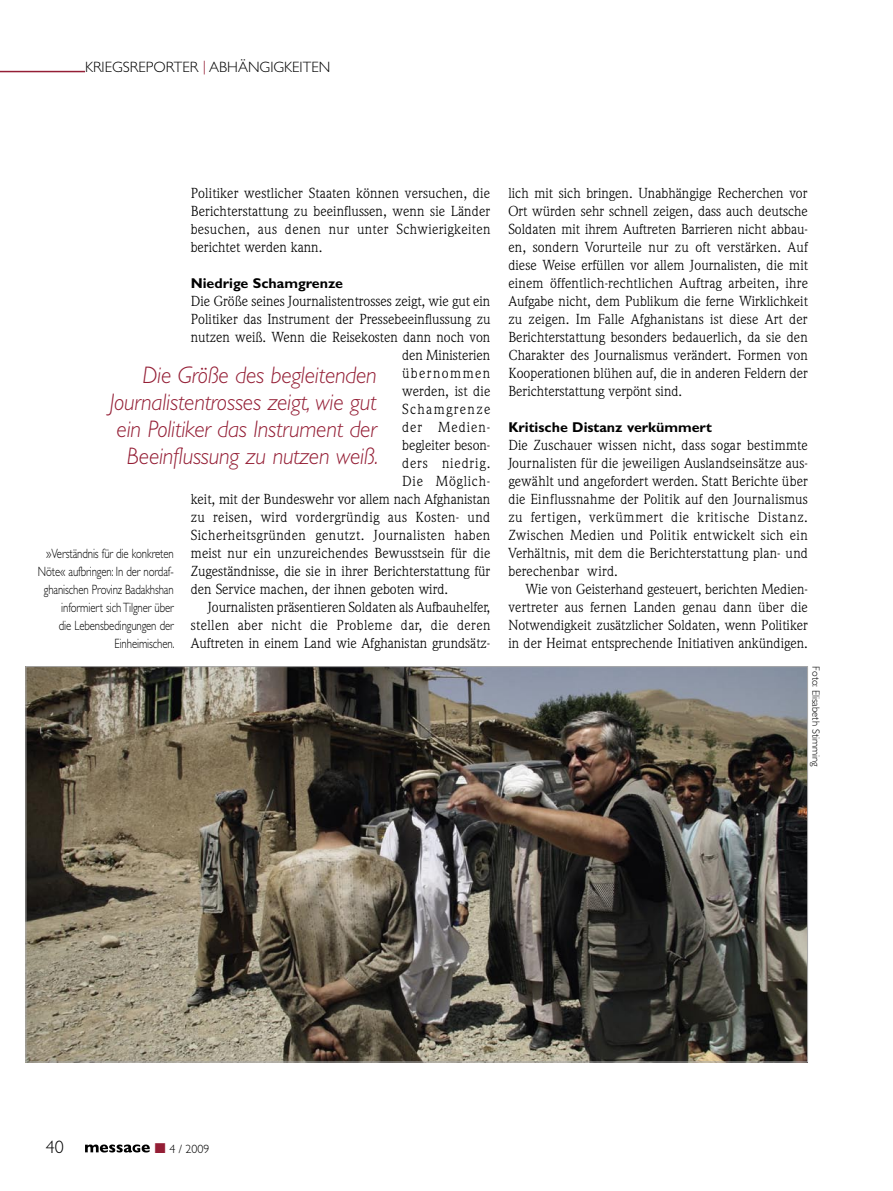
<style>
.page{position:relative;width:893px;height:1191px;background:#fff}
.page>*{position:absolute;margin:0;border:0;box-sizing:border-box;transform-origin:0 0}
.Bonbon_links{font:italic 300 24px/27px "Gill Sans";letter-spacing:-.01em;color:#941e35;text-align:right;scale:.96 1}
.t1{font:300 18px "Gill Sans";color:#000}
.t2{font:300 15px "Gill Sans";color:#000}
._1_Lauftext{font:14.25px/18px "Weidemann";color:#000;text-align:justify}
._1_Lauftext_nach_Überschrift{font:14.25px/18px "Weidemann";letter-spacing:.005em;color:#000;text-align:justify}
._1_Lauftext-Überschrift{font:700 14.25px "Gill Sans";color:#000}
._1_Lauftext_nach_Überschrift-2{font:14.25px "Weidemann";letter-spacing:.03em;color:#000}
._1_Lauftext_nach_Überschrift-3{font:14.25px "Weidemann";letter-spacing:.025em;color:#000}
._1_Lauftext_nach_Überschrift-4{font:14.25px "Weidemann";letter-spacing:.06em;color:#000}
._1_Lauftext_nach_Überschrift-5{font:14.25px "Weidemann";letter-spacing:.095em;color:#000}
._1_Lauftext_nach_Überschrift-6{font:14.25px "Weidemann";letter-spacing:.05em;color:#000}
._1_Lauftext_nach_Überschrift-7{font:14.25px "Weidemann";letter-spacing:.1em;color:#000}
._1_Lauftext_nach_Überschrift-8{font:14.25px "Weidemann";letter-spacing:.07em;color:#000}
.Bildunterschrift_links{font:300 13.5px/18px "Gill Sans";letter-spacing:-.01em;color:#000;text-align:right;scale:.8 1}
.t3{font:300 12px "Gill Sans";color:#000}
.Fotorechte{font:300 10.5px "Gill Sans";color:#000}
.s1{color:#941e35}
</style>
<div class="page">
<hr style="left:0;top:71px;width:85px;height:1px;background:#941e35">
<svg style="left:85px;top:1144px;width:65px;height:8px"></svg>
<img style="left:28px;top:668px;width:778px;height:392px">
<p class="t2" style="left:85px;top:59px;width:247px">KRIEGSREPORTER <span class="s1">|</span> ABHÄNGIGKEITEN</p>
<p class="_1_Lauftext" style="left:191px;top:184px;width:301px">Politiker westlicher Staaten können versuchen, die Berichterstattung zu beeinflussen, wenn sie Länder besuchen, aus denen nur unter Schwierigkeiten berichtet werden kann.</p>
<p class="_1_Lauftext-Überschrift" style="left:191px;top:275px;width:154px">Niedrige Schamgrenze</p>
<p class="_1_Lauftext_nach_Überschrift" style="left:191px;top:292px;width:301px">Die Größe seines Journalistentrosses zeigt, wie gut ein</p>
<p class="_1_Lauftext_nach_Überschrift" style="left:191px;top:310px;width:301px">Politiker das Instrument der Pressebeeinflussung zu</p>
<p class="_1_Lauftext_nach_Überschrift" style="left:191px;top:328px;width:301px">nutzen weiß. Wenn die Reisekosten dann noch von</p>
<p class="_1_Lauftext_nach_Überschrift" style="left:402px;top:346px;width:90px">den Ministerien</p>
<p class="_1_Lauftext_nach_Überschrift-7" style="left:402px;top:365px;width:90px">übernommen</p>
<p class="_1_Lauftext_nach_Überschrift" style="left:402px;top:382px;width:90px">werden, ist die</p>
<p class="_1_Lauftext_nach_Überschrift-5" style="left:402px;top:401px;width:90px">Schamgrenze</p>
<p class="_1_Lauftext_nach_Überschrift-8" style="left:402px;top:419px;width:90px">der Medien-</p>
<p class="_1_Lauftext_nach_Überschrift" style="left:402px;top:436px;width:90px">begleiter beson-</p>
<p class="_1_Lauftext_nach_Überschrift-4" style="left:402px;top:455px;width:90px">ders niedrig.</p>
<p class="_1_Lauftext_nach_Überschrift-6" style="left:402px;top:473px;width:90px">Die Möglich-</p>
<p class="_1_Lauftext_nach_Überschrift" style="left:191px;top:490px;width:301px">keit, mit der Bundeswehr vor allem nach Afghanistan</p>
<p class="_1_Lauftext_nach_Überschrift-3" style="left:191px;top:509px;width:301px">zu reisen, wird vordergründig aus Kosten- und</p>
<p class="_1_Lauftext_nach_Überschrift-2" style="left:191px;top:527px;width:301px">Sicherheitsgründen genutzt. Journalisten haben</p>
<p class="_1_Lauftext_nach_Überschrift" style="left:191px;top:544px;width:301px">meist nur ein unzureichendes Bewusstsein für die</p>
<p class="_1_Lauftext_nach_Überschrift" style="left:191px;top:562px;width:301px">Zugeständnisse, die sie in ihrer Berichterstattung für</p>
<p class="_1_Lauftext_nach_Überschrift" style="left:191px;top:580px;width:259px">den Service machen, der ihnen geboten wird.</p>
<p class="_1_Lauftext" style="left:191px;top:598px;width:301px;text-indent:17px">Journalisten präsentieren Soldaten als Aufbauhelfer, stellen aber nicht die Probleme dar, die deren Auftreten in einem Land wie Afghanistan grundsätz-</p>
<p class="Bonbon_links" style="left:110px;top:361px;width:281px">Die Größe des begleitenden<br>Journalistentrosses zeigt, wie gut ein Politiker das Instrument der<br>Beeinflussung zu nutzen weiß.</p>
<p class="Bildunterschrift_links" style="left:38px;top:544px;width:172px">»Verständnis für die konkreten<br>Nöte« aufbringen: In der nordaf&shy;ghanischen Provinz Badakhshan informiert sich Tilgner über<br>die Lebensbedingungen der<br>Einheimischen.</p>
<p class="_1_Lauftext" style="left:508px;top:184px;width:301px">lich mit sich bringen. Unabhängige Recherchen vor Ort würden sehr schnell zeigen, dass auch deutsche Soldaten mit ihrem Auftreten Barrieren nicht abbau&shy;en, sondern Vorurteile nur zu oft verstärken. Auf diese Weise erfüllen vor allem Journalisten, die mit einem öffentlich-rechtlichen Auftrag arbeiten, ihre Aufgabe nicht, dem Publikum die ferne Wirklichkeit zu zeigen. Im Falle Afghanistans ist diese Art der Berichterstattung besonders bedauerlich, da sie den Charakter des Journalismus verändert. Formen von Kooperationen blühen auf, die in anderen Feldern der Berichterstattung verpönt sind.</p>
<p class="_1_Lauftext-Überschrift" style="left:508px;top:419px;width:205px">Kritische Distanz verkümmert</p>
<p class="_1_Lauftext_nach_Überschrift" style="left:508px;top:436px;width:301px">Die Zuschauer wissen nicht, dass sogar bestimmte Journalisten für die jeweiligen Auslandseinsätze aus&shy;gewählt und angefordert werden. Statt Berichte über die Einflussnahme der Politik auf den Journalismus zu fertigen, verkümmert die kritische Distanz.<br>Zwischen Medien und Politik entwickelt sich ein Verhältnis, mit dem die Berichterstattung plan- und berechenbar wird.</p>
<p class="_1_Lauftext" style="left:508px;top:580px;width:301px;text-indent:17px">Wie von Geisterhand gesteuert, berichten Medien&shy;vertreter aus fernen Landen genau dann über die Notwendigkeit zusätzlicher Soldaten, wenn Politiker in der Heimat entsprechende Initiativen ankündigen.</p>
<p class="Fotorechte" style="left:822px;top:666px;width:102px;rotate:90deg">Foto: Elisabeth Stimming</p>
<p class="t1" style="left:46px;top:1136px;width:19px">40</p>
<p class="t3" style="left:155px;top:1142px;width:56px"><span class="s1">■</span> 4 / 2009</p>
</div>
